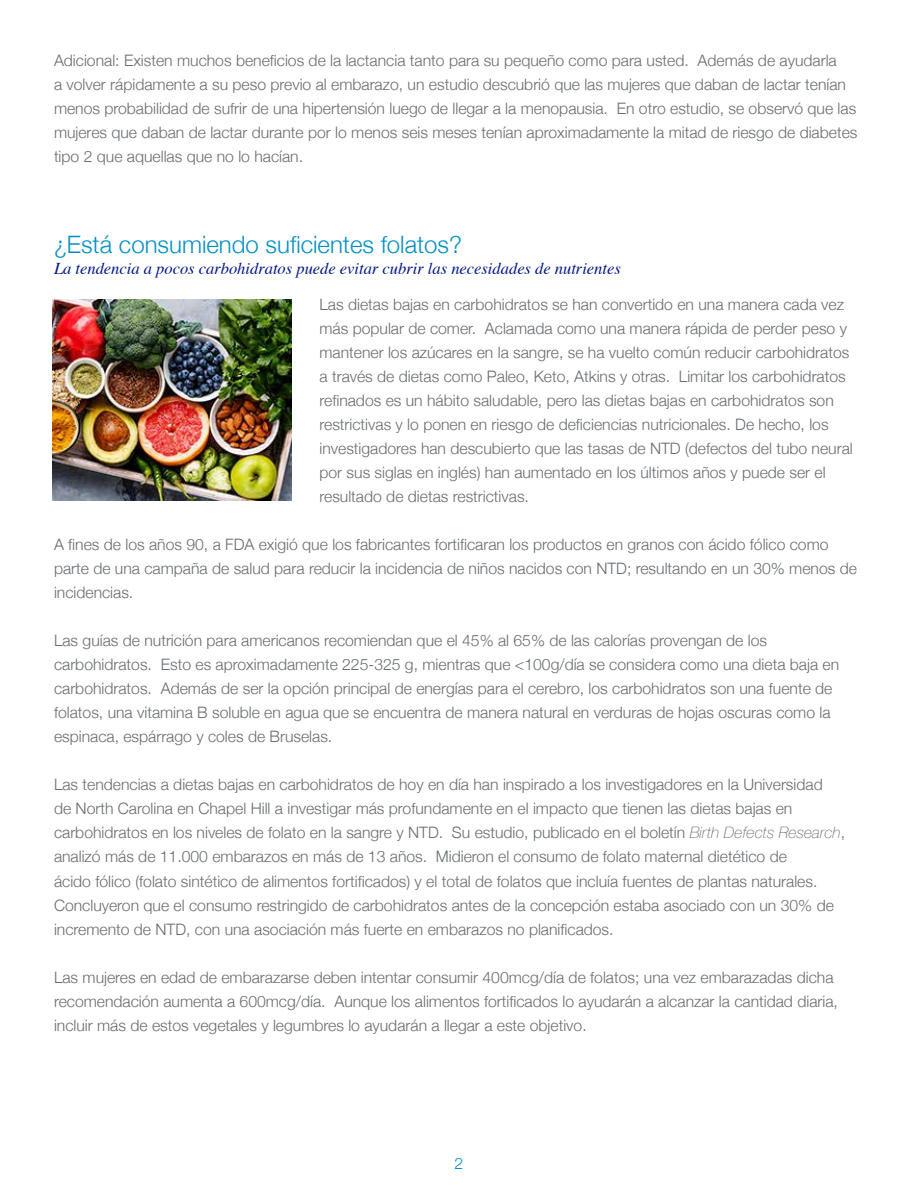
<style>
.page{position:relative;width:918px;height:1188px;background:#fff}
.page>*{position:absolute;margin:0;border:0;box-sizing:border-box;transform-origin:0 0}
.t1{font:300 24px "Helvetica Neue";color:#0590c5}
.t2{font:italic 16.5px "Times";color:#001689}
.t3{font:300 15.75px/24px "Helvetica Neue";color:#666c70}
.t4{font:300 15.75px "Helvetica Neue";color:#0590c5}
.s1{font-weight:100;font-style:italic}
</style>
<div class="page">
<img style="left:53px;top:300px;width:239px;height:200px">
<p class="t3" style="left:54px;top:47px;width:805px">Adicional: Existen muchos beneficios de la lactancia tanto para su pequeño como para usted. Además de ayudarla<br>a volver rápidamente a su peso previo al embarazo, un estudio descubrió que las mujeres que daban de lactar tenían menos probabilidad de sufrir de una hipertensión luego de llegar a la menopausia. En otro estudio, se observó que las mujeres que daban de lactar durante por lo menos seis meses tenían aproximadamente la mitad de riesgo de diabetes tipo 2 que aquellas que no lo hacían.</p>
<h1 class="t1" style="left:54px;top:226px;width:410px">¿Está consumiendo suficientes folatos?</h1>
<p class="t2" style="left:54px;top:255px;width:568px">La tendencia a pocos carbohidratos puede evitar cubrir las necesidades de nutrientes</p>
<p class="t3" style="left:320px;top:292px;width:535px">Las dietas bajas en carbohidratos se han convertido en una manera cada vez más popular de comer. Aclamada como una manera rápida de perder peso y mantener los azúcares en la sangre, se ha vuelto común reducir carbohidratos a través de dietas como Paleo, Keto, Atkins y otras. Limitar los carbohidratos refinados es un hábito saludable, pero las dietas bajas en carbohidratos son restrictivas y lo ponen en riesgo de deficiencias nutricionales. De hecho, los investigadores han descubierto que las tasas de NTD (defectos del tubo neural por sus siglas en inglés) han aumentado en los últimos años y puede ser el resultado de dietas restrictivas.</p>
<p class="t3" style="left:54px;top:532px;width:804px">A fines de los años 90, a FDA exigió que los fabricantes fortificaran los productos en granos con ácido fólico como parte de una campaña de salud para reducir la incidencia de niños nacidos con NTD; resultando en un 30% menos de incidencias.</p>
<p class="t3" style="left:54px;top:628px;width:787px">Las guías de nutrición para americanos recomiendan que el 45% al 65% de las calorías provengan de los carbohidratos. Esto es aproximadamente 225-325 g, mientras que &lt;100g/día se considera como una dieta baja en carbohidratos. Además de ser la opción principal de energías para el cerebro, los carbohidratos son una fuente de folatos, una vitamina B soluble en agua que se encuentra de manera natural en verduras de hojas oscuras como la espinaca, espárrago y coles de Bruselas.</p>
<p class="t3" style="left:54px;top:772px;width:793px">Las tendencias a dietas bajas en carbohidratos de hoy en día han inspirado a los investigadores en la Universidad<br>de North Carolina en Chapel Hill a investigar más profundamente en el impacto que tienen las dietas bajas en carbohidratos en los niveles de folato en la sangre y NTD. Su estudio, publicado en el boletín <span class="s1">Birth Defects Research</span>, analizó más de 11.000 embarazos en más de 13 años. Midieron el consumo de folato maternal dietético de<br>ácido fólico (folato sintético de alimentos fortificados) y el total de folatos que incluía fuentes de plantas naturales.<br>Concluyeron que el consumo restringido de carbohidratos antes de la concepción estaba asociado con un 30% de incremento de NTD, con una asociación más fuerte en embarazos no planificados.</p>
<p class="t3" style="left:54px;top:964px;width:785px">Las mujeres en edad de embarazarse deben intentar consumir 400mcg/día de folatos; una vez embarazadas dicha recomendación aumenta a 600mcg/día. Aunque los alimentos fortificados lo ayudarán a alcanzar la cantidad diaria, incluir más de estos vegetales y legumbres lo ayudarán a llegar a este objetivo.</p>
<p class="t4" style="left:455px;top:1151px;width:10px">2</p>
</div>
